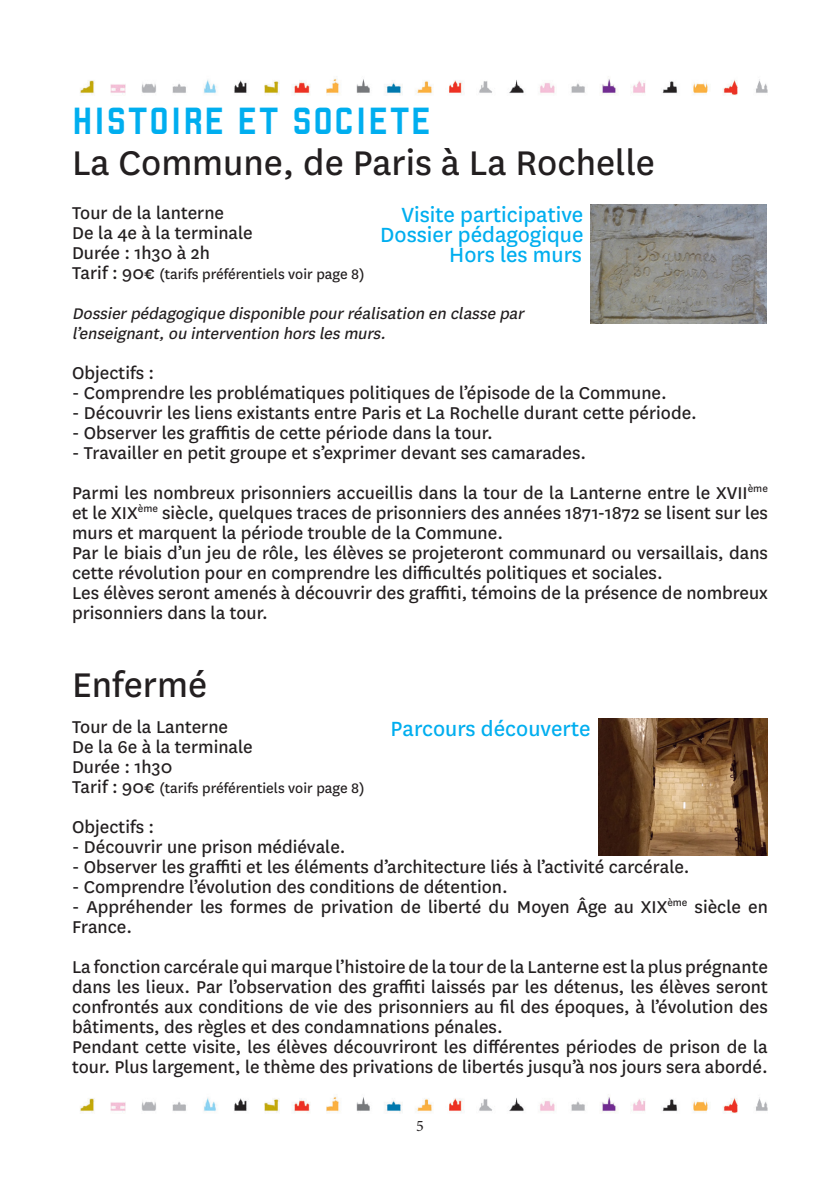
<style>
.page{position:relative;width:840px;height:1191px;background:#fff}
.page>*{position:absolute;margin:0;border:0;box-sizing:border-box;transform-origin:0 0}
.t1{font:40px "National";color:#231f20}
.t2{font:40px "Robust CMN";letter-spacing:.005em;color:#00aeef}
.t3{font:24px "National";color:#00aeef}
.t4{font:20px/20px "National";color:#231f20}
.t5{font:italic 18px "National";color:#231f20}
.t6{font:16px "National";color:#231f20}
.t7{font:16px "Minion Pro";color:#231f20}
.s1{font-size:20px}
</style>
<div class="page">
<img style="left:80px;top:78px;width:687px;height:17px">
<img style="left:80px;top:1096px;width:687px;height:17px">
<img style="left:590px;top:204px;width:176px;height:120px">
<img style="left:598px;top:718px;width:169px;height:137px">
<p class="t2" style="left:72px;top:98px;width:361px">HISTOIRE ET SOCIETE</p>
<p class="t1" style="left:72px;top:136px;width:584px">La Commune, de Paris à La Rochelle</p>
<p class="t4" style="left:72px;top:201px;width:153px">Tour de la lanterne</p>
<p class="t4" style="left:72px;top:221px;width:182px">De la 4e à la terminale</p>
<p class="t4" style="left:72px;top:241px;width:139px">Durée : 1h30 à 2h</p>
<p class="t6" style="left:72px;top:263px;width:294px"><span class="s1">Tarif : 90€</span> (tarifs préférentiels voir page 8)</p>
<p class="t5" style="left:72px;top:301px;width:457px">Dossierpédagogique disponible pourréalisation en classe par</p>
<p class="t5" style="left:72px;top:321px;width:319px">l’enseignant,ou intervention hors les murs.</p>
<p class="t4" style="left:72px;top:361px;width:84px">Objectifs :</p>
<p class="t4" style="left:72px;top:381px;width:596px">- Comprendre les problématiques politiques de l’épisode de la Commune.</p>
<p class="t4" style="left:72px;top:401px;width:626px">- Découvrir les liens existants entre Paris et La Rochelle durant cette période.</p>
<p class="t4" style="left:72px;top:421px;width:422px">- Observer les graffitis de cette période dans la tour.</p>
<p class="t4" style="left:72px;top:441px;width:515px">- Travailler en petit groupe et s’exprimer devant ses camarades.</p>
<p class="t4" style="left:72px;top:481px;width:697px;text-align:justify">Parmi les nombreux prisonniers accueillis dans la tour de la Lanterne entre le XVII<sup>ème </sup>et le XIX<sup>ème</sup> siècle, quelques traces de prisonniers des années 1871-1872 se lisent sur les murs et marquent la période trouble de la Commune.</p>
<p class="t4" style="left:72px;top:541px;width:697px">Par le biais d’un jeu de rôle, les élèves se projeteront communard ou versaillais, dans cette révolution pour en comprendre les difficultés politiques et sociales.</p>
<p class="t4" style="left:72px;top:581px;width:697px">Les élèves seront amenés à découvrir des graffiti, témoins de la présence de nombreux prisonniers dans la tour.</p>
<p class="t3" style="left:401px;top:199px;width:183px">Visite participative</p>
<p class="t3" style="left:380px;top:219px;width:205px">Dossier pédagogique</p>
<p class="t3" style="left:449px;top:239px;width:134px">Hors les murs</p>
<p class="t1" style="left:72px;top:658px;width:136px">Enfermé</p>
<p class="t4" style="left:72px;top:716px;width:157px">Tour de la Lanterne</p>
<p class="t4" style="left:72px;top:736px;width:182px">De la 6e à la terminale</p>
<p class="t4" style="left:72px;top:756px;width:102px">Durée : 1h30</p>
<p class="t6" style="left:72px;top:777px;width:294px"><span class="s1">Tarif : 90€</span> (tarifs préférentiels voir page 8)</p>
<p class="t4" style="left:72px;top:816px;width:84px">Objectifs :</p>
<p class="t4" style="left:72px;top:836px;width:275px">- Découvrir une prison médiévale.</p>
<p class="t4" style="left:72px;top:856px;width:618px">- Observer les graffiti et les éléments d’architecture liés à l’activité carcérale.</p>
<p class="t4" style="left:72px;top:876px;width:437px">- Comprendre l’évolution des conditions de détention.</p>
<p class="t4" style="left:72px;top:896px;width:697px">- Appréhender les formes de privation de liberté du Moyen Âge au XIX<sup>ème</sup> siècle en<br>France.</p>
<p class="t4" style="left:72px;top:956px;width:697px;text-align:justify">La fonction carcérale qui marque l’histoire de la tour de la Lanterne est la plus prégnante dans les lieux. Par l’observation des graffiti laissés par les détenus, les élèves seront confrontés aux conditions de vie des prisonniers au fil des époques, à l’évolution des bâtiments, des règles et des condamnations pénales.</p>
<p class="t4" style="left:72px;top:1036px;width:697px">Pendant cette visite, les élèves découvriront les différentes périodes de prison de la tour. Plus largement, le thème des privations de libertés jusqu’à nos jours sera abordé.</p>
<p class="t3" style="left:390px;top:712px;width:201px">Parcours découverte</p>
<p class="t7" style="left:416px;top:1114px;width:9px">5</p>
</div>
